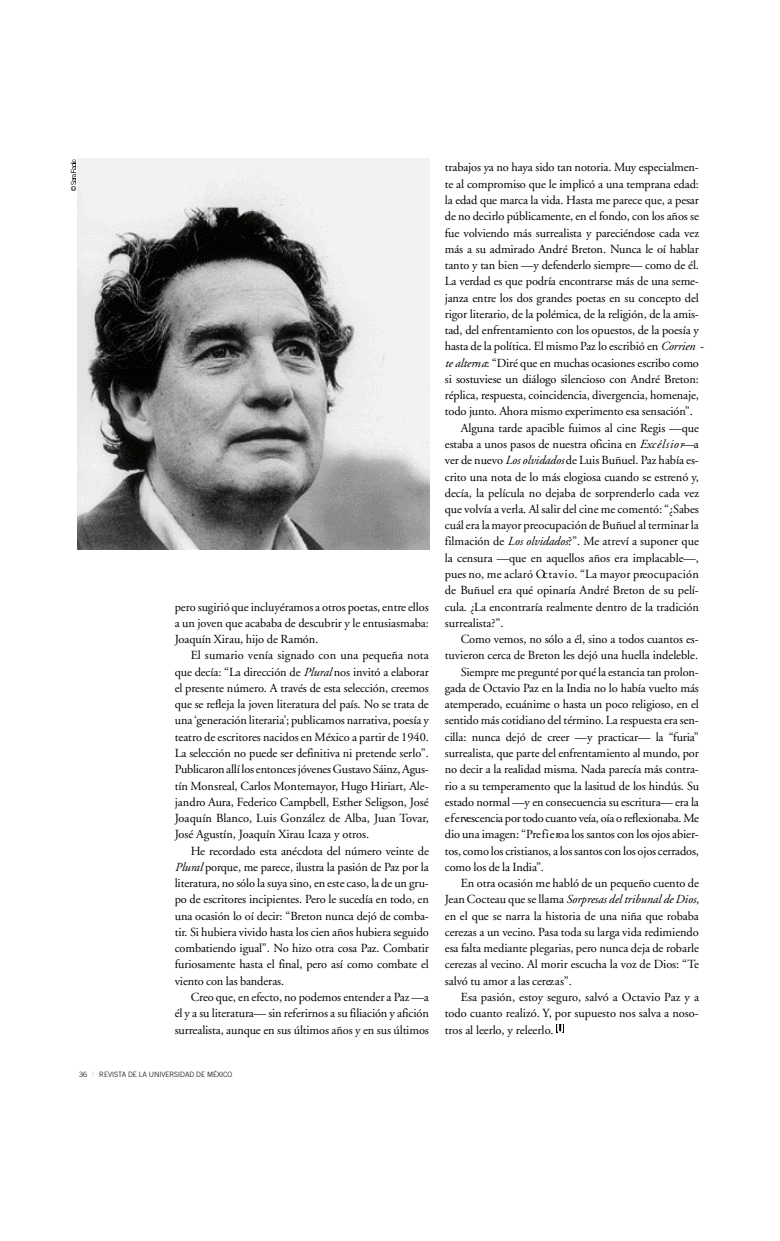
<style>
.page{position:relative;width:780px;height:1241px;background:#fff}
.page>*{position:absolute;margin:0;border:0;box-sizing:border-box;transform-origin:0 0}
.t1{font:12.38px/16.2px "Adobe Garamond";letter-spacing:-.005em;color:#000;text-align:justify}
.t2{font:italic 12.38px "Adobe Garamond";letter-spacing:-.005em;color:#000}
.t3{font:300 7.25px "Trade Gothic";letter-spacing:-.01em;color:#000}
.s1{font-style:italic}
.s2{font-weight:400;color:#bfbfbf}
.s3{font-style:normal}
</style>
<div class="page">
<img style="left:78px;top:158px;width:351px;height:391px">
<div style="left:556px;top:1024px;width:8px;height:8px;background:#000"></div>
<svg style="left:557px;top:1024px;width:6px;height:8px"></svg>
<svg style="left:70px;top:159px;width:5px;height:32px"></svg>
<p class="t1" style="left:175px;top:599px;width:255px">p e ro sugirió que incluyéramos a otros poetas, entreellos a un joven que acababa de descubrir y le entusiasmaba:<br>Joaquín Xirau, hijo de Ramón.</p>
<p class="t1" style="left:175px;top:648px;width:255px;text-indent:16px">El sumario venía signado con una pequeña nota que decía: “La dirección de <span class="s1">Plural</span> nos invitó a elaborar el presente número. A través de esta selección, creemos que se refleja la joven literatura del país. No se trata de una ‘generación literaria’; publicamos narrativa, poesía y te a tro de escritores nacidos en México a partir de 1940.<br>La selección no puede ser definitiva ni pretende serlo”.<br>Pu b lic a ronallí losentoncesjóvenesGu sta vo Sáinz,Agus&shy;tín Monsreal, Carlos Montemayor, Hugo Hiriart, Ale&shy;jandro Aura, Federico Campbell, Esther Seligson, José Joaquín Blanco, Luis González de Alba, Juan Tovar, José Agustín, Joaquín Xirau Icaza y otros.</p>
<p class="t1" style="left:175px;top:843px;width:255px;text-indent:16px">He re c o rdado esta anécdota del número veinte de <span class="s1">Plu ra l</span> p o rque, me parece, ilustra la pasión de Paz por la literatura, no sólo la suya sino, en este caso, la de un gru&shy;po de escritores incipientes. Pe ro le sucedía en todo, en una ocasión lo oí decir: “Breton nunca dejó de comba&shy;tir. Si hubiera vivido hasta los cien años hubiera seguido combatiendo igual”. No hizo otra cosa Paz. Combatir furiosamente hasta el final, pero así como combate el viento con las banderas.</p>
<p class="t1" style="left:175px;top:989px;width:255px;text-indent:16px">Creo que, en efecto, no podemos entender a Paz —a él y a su literatura— sin referirnos a su filiación y afición su rrealista, aunque en sus últimos años y en sus últimos</p>
<p class="t3" style="left:79px;top:1071px;width:155px">36 <span class="s2">|</span> REVISTA DE LA UNIVERSIDAD DE MÉXICO</p>
<p class="t1" style="left:445px;top:160px;width:255px">trabajos ya no haya sido tan notoria. Muy especialmen-</p>
<p class="t1" style="left:445px;top:177px;width:256px">te al compromiso que le implicó a una temprana edad:</p>
<p class="t1" style="left:445px;top:193px;width:255px">la edad que marca la vida. Hasta me parece que, a pesar</p>
<p class="t1" style="left:445px;top:209px;width:255px">de no decirlo públicamente, en el fondo, con los años se</p>
<p class="t1" style="left:445px;top:225px;width:256px">fue volviendo más surrealista y pareciéndose cada vez</p>
<p class="t1" style="left:445px;top:242px;width:255px">más a su admirado André Breton. Nunca le oí hablar</p>
<p class="t1" style="left:445px;top:258px;width:256px">tanto y tan bien —y defenderlo siempre— como de él.</p>
<p class="t1" style="left:445px;top:274px;width:255px">La ve rdad es que podría encontrarse más de una seme-</p>
<p class="t1" style="left:445px;top:290px;width:256px">janza entre los dos grandes poetas en su concepto del</p>
<p class="t1" style="left:445px;top:307px;width:255px">rigor literario, de la polémica, de la religión, de la amis-</p>
<p class="t1" style="left:445px;top:323px;width:255px">tad, del enfrentamiento con los opuestos, de la poesía y</p>
<p class="t1" style="left:445px;top:339px;width:260px">hasta de la política. El mismo Paz lo escribió en <span class="s1">C o rrien -</span></p>
<p class="t1" style="left:445px;top:355px;width:256px"><span class="s1">te altern a</span>: “Diré que en muchas ocasiones escribo como</p>
<p class="t1" style="left:445px;top:372px;width:255px">si sostuviese un diálogo silencioso con André Bre to n :</p>
<p class="t1" style="left:445px;top:388px;width:256px">réplica, respuesta, coincidencia, divergencia, homenaje,</p>
<p class="t1" style="left:445px;top:404px;width:249px">todo junto. Ahora mismo experimento esa sensación” .</p>
<p class="t1" style="left:460px;top:421px;width:240px">Alguna tarde apacible fuimos al cine Regis —que</p>
<p class="t1" style="left:445px;top:437px;width:255px">estaba a unos pasos de nuestra oficina en <span class="s1">Exc é l s i o r</span>— a</p>
<p class="t1" style="left:445px;top:453px;width:255px">ver de nuevo <span class="s1">Los olvidados</span> de Luis Buñuel. Paz había es-</p>
<p class="t1" style="left:445px;top:469px;width:256px">crito una nota de lo más elogiosa cuando se estrenó y,</p>
<p class="t1" style="left:445px;top:485px;width:256px">decía, la película no dejaba de sorprenderlo cada vez</p>
<p class="t1" style="left:445px;top:502px;width:255px">que volvía a verla. Al salir del cine me comentó: “¿Sa b e s</p>
<p class="t1" style="left:445px;top:518px;width:255px">cuál era la mayor preocupación de Buñuel alterminar la</p>
<p class="t1" style="left:445px;top:534px;width:256px">filmación de <span class="s1">Los olvidados</span>?”. Me atreví a suponer que</p>
<p class="t1" style="left:445px;top:551px;width:256px">la censura —que en aquellos años era implacable—,</p>
<p class="t1" style="left:445px;top:567px;width:255px">pues no, me aclaró Oc t a v io. “La mayor pre o c u p a c ió n</p>
<p class="t1" style="left:445px;top:583px;width:255px">de Buñuel era qué opinaría André Breton de su pelí-</p>
<p class="t1" style="left:445px;top:599px;width:255px">cula. ¿La encontraría realmente dentro de la tradición</p>
<p class="t1" style="left:445px;top:616px;width:60px">su rre a lista ?” .</p>
<p class="t1" style="left:460px;top:632px;width:240px">Como vemos, no sólo a él, sino a todos cuantos es-</p>
<p class="t1" style="left:445px;top:648px;width:255px">tuvieron cerca de Breton les dejó una huella indeleble.</p>
<p class="t1" style="left:460px;top:664px;width:240px">Sie m p re me pregunté por qué la estancia tan pro lo n-</p>
<p class="t1" style="left:445px;top:681px;width:256px">gada de Octavio Paz en la India no lo había vuelto más</p>
<p class="t1" style="left:445px;top:697px;width:256px">atemperado, ecuánime o hasta un poco religioso, en el</p>
<p class="t1" style="left:445px;top:713px;width:255px">sentido más cotidiano del término. La respuesta era sen-</p>
<p class="t1" style="left:445px;top:729px;width:255px">cilla: nunca dejó de creer —y practicar— la “fu ria”</p>
<p class="t1" style="left:445px;top:746px;width:255px">su rrealista, que parte del enfrentamiento al mundo, por</p>
<p class="t1" style="left:445px;top:762px;width:255px">no decir a la realidad misma. Nada parecía más contra-</p>
<p class="t1" style="left:445px;top:778px;width:256px">rio a su temperamento que la lasitud de los hindús. Su</p>
<p class="t1" style="left:445px;top:794px;width:255px">estado normal —y en consecuencia su escritura— era la</p>
<p class="t1" style="left:445px;top:811px;width:255px">e f e rvescencia por todo cuanto veía, oía o reflexionaba. Me</p>
<p class="t1" style="left:445px;top:827px;width:255px">dio una imagen: “Pre f ie roa los santos con los ojos abier-</p>
<p class="t1" style="left:445px;top:843px;width:256px">tos, como los cristianos, a los santos con los ojos cerrados,</p>
<p class="t1" style="left:445px;top:859px;width:101px">como los de la In d ia”.</p>
<p class="t1" style="left:460px;top:876px;width:240px">En otra ocasión me habló de un pequeño cuento de</p>
<p class="t2" style="left:445px;top:894px;width:256px"><span class="s3">Jean Cocteau que se llama</span> S o rp resas del tribunal de Dios<span class="s3">,</span></p>
<p class="t1" style="left:445px;top:908px;width:255px">en el que se narra la historia de una niña que ro b a b a</p>
<p class="t1" style="left:445px;top:924px;width:255px">c e rezas a un ve c in o. Pasa toda su larga vida re d im ie n d o</p>
<p class="t1" style="left:445px;top:941px;width:255px">esa falta mediante plegarias, pero nunca deja de ro b a rle</p>
<p class="t1" style="left:445px;top:957px;width:255px">c e rezas al ve c in o. Al morir escucha la voz de Dios: “Te</p>
<p class="t1" style="left:445px;top:973px;width:128px">salvó tu amor a las cerez a s”.</p>
<p class="t1" style="left:460px;top:989px;width:240px">Esa pasión, estoy seguro, salvó a Octavio Paz y a</p>
<p class="t1" style="left:445px;top:1006px;width:255px">todo cuanto realizó. Y, por supuesto nos salva a noso-</p>
<p class="t1" style="left:445px;top:1022px;width:110px">tros al leerlo, y releerlo.</p>
</div>
